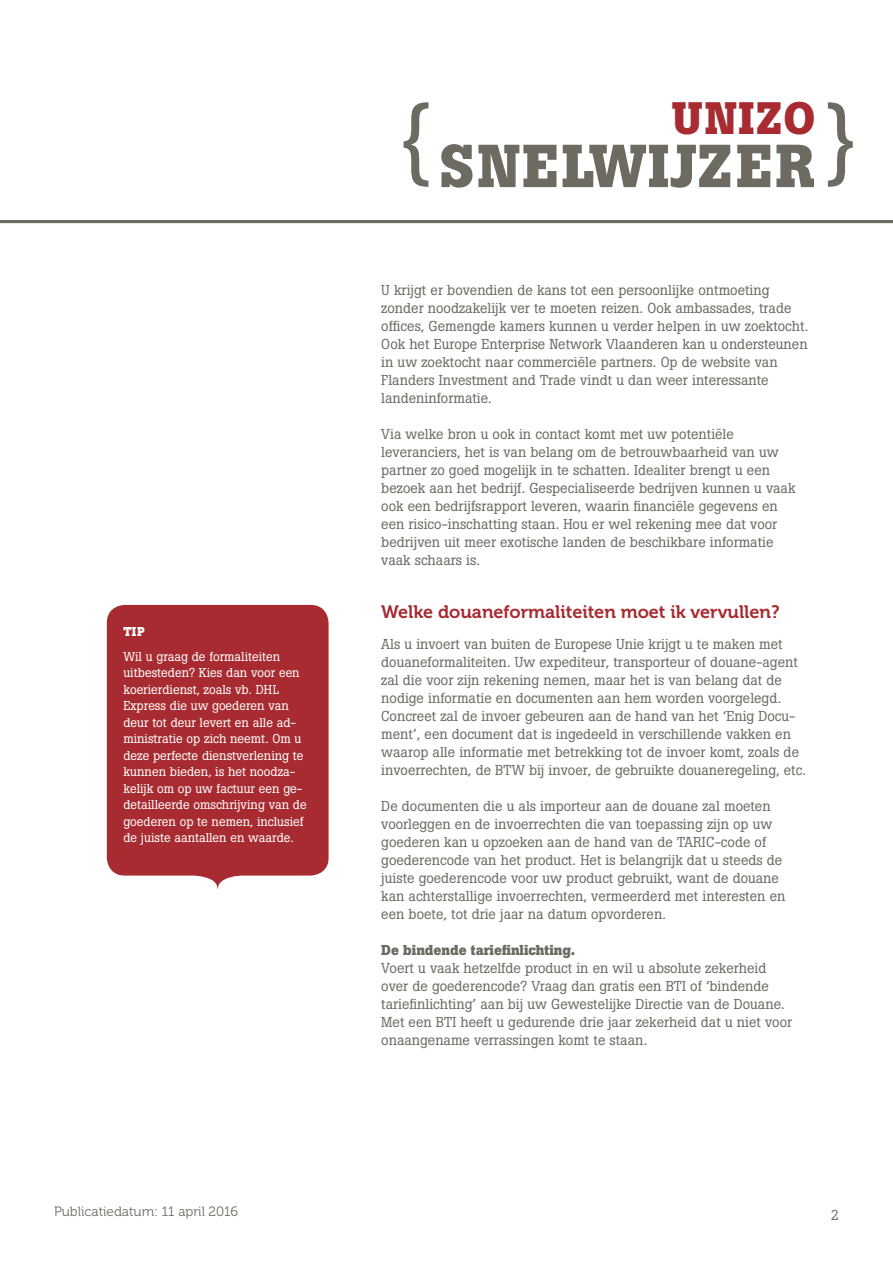
<style>
.page{position:relative;width:893px;height:1263px;background:#fff}
.page>*{position:absolute;margin:0;border:0;box-sizing:border-box;transform-origin:0 0}
.t1{font:91.95px "Boton";color:#6d6a61}
.t2{font:700 60px "Boton";letter-spacing:.04em;color:#6d6a61}
.t3{font:700 45px "Boton";letter-spacing:.03em;color:#a72b30}
.t4{font:18px "Museo 700";color:#a72b30}
.t5{font:14.25px/18px "Boton";color:#6d6a61}
.t6{font:700 14.25px "Boton";color:#6d6a61}
.t7{font:13.5px "Museo 300";color:#6d6a61}
.t8{font:12.75px/16.5px "Boton";color:#fff}
.t9{font:700 12.75px "Boton";color:#fff}
</style>
<div class="page">
<hr style="left:0;top:220px;width:893px;height:3px;background:#6d6a61">
<div style="left:107px;top:605px;width:222px;height:284px;background:#a72b30"></div>
<p class="t9" style="left:123px;top:624px;width:23px">TIP</p>
<p class="t8" style="left:123px;top:648px;width:185px">Wil u graag de formaliteiten uitbesteden? Kies dan voor een koerierdienst, zoals vb. DHL<br>Express die uw goederen van deur tot deur levert en alle ad&shy;ministratie op zich neemt. Om u deze perfecte dienstverlening te kunnen bieden, is het noodza&shy;kelijk om op uw factuur een ge&shy;detailleerde omschrijving van de goederen op te nemen, inclusief de juiste aantallen en waarde.</p>
<p class="t7" style="left:54px;top:1204px;width:185px">Publicatiedatum: 11 april 2016</p>
<p class="t1" style="left:398px;top:81px;width:34px">{</p>
<p class="t3" style="left:672px;top:91px;width:145px">UNIZO</p>
<p class="t2" style="left:439px;top:131px;width:378px">SNELWIJZER</p>
<p class="t1" style="left:823px;top:81px;width:34px">}</p>
<p class="t5" style="left:381px;top:281px;width:429px">U krijgt er bovendien de kans tot een persoonlijke ontmoeting zonder noodzakelijk ver te moeten reizen. Ook ambassades, trade offices, Gemengde kamers kunnen u verder helpen in uw zoektocht.<br>Ook het Europe Enterprise Network Vlaanderen kan u ondersteunen in uw zoektocht naar commerciële partners. Op de website van Flanders Investment and Trade vindt u dan weer interessante landeninformatie.</p>
<p class="t5" style="left:381px;top:425px;width:416px">Via welke bron u ook in contact komt met uw potentiële leveranciers, het is van belang om de betrouwbaarheid van uw partner zo goed mogelijk in te schatten. Idealiter brengt u een bezoek aan het bedrijf. Gespecialiseerde bedrijven kunnen u vaak ook een bedrijfsrapport leveren, waarin financiële gegevens en een risico-inschatting staan. Hou er wel rekening mee dat voor bedrijven uit meer exotische landen de beschikbare informatie</p>
<p class="t5" style="left:381px;top:551px;width:100px">vaak schaars is.</p>
<p class="t4" style="left:381px;top:602px;width:400px">Welke douaneformaliteiten moet ik vervullen?</p>
<p class="t5" style="left:381px;top:635px;width:426px">Als u invoert van buiten de Europese Unie krijgt u te maken met douaneformaliteiten. Uw expediteur, transporteur of douane-agent zal die voor zijn rekening nemen, maar het is van belang dat de nodige informatie en documenten aan hem worden voorgelegd.<br>Concreet zal de invoer gebeuren aan de hand van het ‘Enig Docu&shy;ment’, een document dat is ingedeeld in verschillende vakken en waarop alle informatie met betrekking tot de invoer komt, zoals de invoerrechten, de BTW bij invoer, de gebruikte douaneregeling, etc.</p>
<p class="t5" style="left:381px;top:797px;width:402px">De documenten die u als importeur aan de douane zal moeten voorleggen en de invoerrechten die van toepassing zijn op uw goederen kan u opzoeken aan de hand van de TARIC-code of goederencode van het product. Het is belangrijk dat u steeds de juiste goederencode voor uw product gebruikt, want de douane</p>
<p class="t5" style="left:381px;top:887px;width:406px">kan achterstallige invoerrechten, vermeerderd met interesten en een boete, tot drie jaar na datum opvorderen.</p>
<p class="t6" style="left:381px;top:941px;width:195px">De bindende tariefinlichting.</p>
<p class="t5" style="left:381px;top:959px;width:412px">Voert u vaak hetzelfde product in en wil u absolute zekerheid over de goederencode? Vraag dan gratis een BTI of ‘bindende tariefinlichting’ aan bij uw Gewestelijke Directie van de Douane.<br>Met een BTI heeft u gedurende drie jaar zekerheid dat u niet voor onaangename verrassingen komt te staan.</p>
<p class="t5" style="left:831px;top:1205px;width:10px">2</p>
</div>
